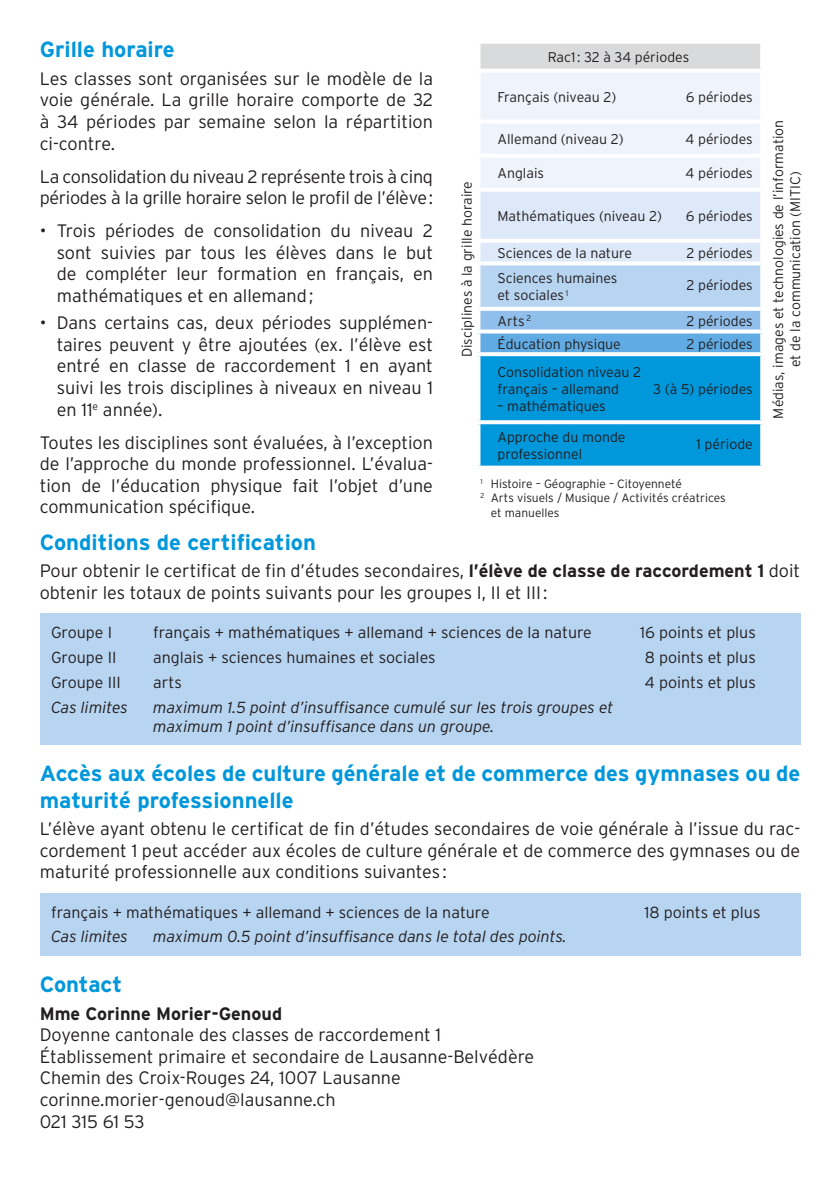
<style>
.page{position:relative;width:840px;height:1191px;background:#fff}
.page>*{position:absolute;margin:0;border:0;box-sizing:border-box;transform-origin:0 0}
._4-titre_2{font:700 22px/26.4px "Interstate";color:#0097db}
._1-texte_2mm_après{font:300 18px/21.6px "Interstate";color:#231f20;text-align:justify}
._1-texte_0mm_après{font:300 18px/21.6px "Interstate";color:#231f20;text-align:justify}
._1-texte_2mm_après-2{font:300 18px/21.6px "Interstate";letter-spacing:-.02em;color:#231f20}
._1-texte_0mm_après-2{font:700 18px "Interstate";color:#231f20}
._1-texte{font:300 16px "Interstate";color:#231f20}
._1-texte-2{font:italic 300 16px/19.2px "Interstate";color:#231f20}
._1-texte-3{font:300 14.2px "Interstate";color:#231f20}
.t1{font:300 14px/16.8px "Interstate";color:#231f20;text-align:center}
.t2{font:300 12px "Interstate";color:#231f20}
.s1{font-weight:700}
</style>
<div class="page">
<div style="left:40px;top:613px;width:759px;height:132px;background:#b7d4f1"></div>
<div style="left:40px;top:893px;width:759px;height:62px;background:#b7d4f1"></div>
<div style="left:478px;top:42px;width:283px;height:29px;background:#d9dadb"></div>
<svg style="left:480px;top:73px;width:279px;height:188px"></svg>
<div style="left:478px;top:263px;width:283px;height:46px;background:#b7d4f1"></div>
<div style="left:478px;top:309px;width:283px;height:22px;background:#8fbfea"></div>
<div style="left:478px;top:331px;width:283px;height:23px;background:#60abe3"></div>
<div style="left:480px;top:356px;width:279px;height:109px;background:#0097db"></div>
<hr style="left:476px;top:40px;width:287px;height:4px;background:#fff">
<hr style="left:476px;top:44px;width:4px;height:25px;background:#fff">
<svg style="left:759px;top:44px;width:2px;height:25px"></svg>
<hr style="left:476px;top:69px;width:287px;height:4px;background:#fff">
<hr style="left:476px;top:120px;width:287px;height:4px;background:#fff">
<hr style="left:476px;top:154px;width:287px;height:4px;background:#fff">
<hr style="left:476px;top:188px;width:287px;height:4px;background:#fff">
<svg style="left:759px;top:192px;width:2px;height:47px"></svg>
<hr style="left:476px;top:239px;width:287px;height:4px;background:#fff">
<svg style="left:759px;top:243px;width:1px;height:18px"></svg>
<svg style="left:478px;top:261px;width:283px;height:4px"></svg>
<svg style="left:478px;top:307px;width:284px;height:4px"></svg>
<hr style="left:476px;top:311px;width:4px;height:18px;background:#fff">
<svg style="left:760px;top:311px;width:1px;height:18px"></svg>
<svg style="left:478px;top:329px;width:284px;height:4px"></svg>
<hr style="left:476px;top:333px;width:4px;height:19px;background:#fff">
<svg style="left:759px;top:333px;width:3px;height:19px"></svg>
<svg style="left:478px;top:352px;width:284px;height:2px"></svg>
<svg style="left:759px;top:356px;width:3px;height:64px"></svg>
<svg style="left:478px;top:420px;width:285px;height:4px"></svg>
<svg style="left:759px;top:424px;width:4px;height:41px"></svg>
<svg style="left:478px;top:465px;width:285px;height:1px"></svg>
<hr style="left:476px;top:265px;width:4px;height:42px;background:#fff">
<svg style="left:759px;top:265px;width:3px;height:42px"></svg>
<p class="_4-titre_2" style="left:40px;top:36px;width:136px">Grille horaire</p>
<p class="_1-texte_2mm_après" style="left:40px;top:67px;width:394px">Les classes sont organisées sur le modèle de la voie générale. La grille horaire comporte de 32 à 34 périodes par semaine selon la répartition ci-contre.</p>
<p class="_1-texte_2mm_après-2" style="left:40px;top:165px;width:394px">La consolidation du niveau 2 représente trois à cinq périodes à la grille horaire selon le profil de l’élève:</p>
<p class="_1-texte_2mm_après" style="left:57px;top:220px;width:377px;text-indent:-17px">• Trois périodes de consolidation du niveau 2 sont suivies par tous les élèves dans le but de compléter leur formation en français, en mathématiques et en allemand;</p>
<p class="_1-texte_2mm_après" style="left:57px;top:312px;width:377px;text-indent:-17px">• Dans certains cas, deux périodes supplémen&shy;taires peuvent y être ajoutées (ex. l’élève est entré en classe de raccordement 1 en ayant suivi les trois disciplines à niveaux en niveau 1 en 11<sup>e</sup> année).</p>
<p class="_1-texte_0mm_après" style="left:40px;top:431px;width:394px">Toutes les disciplines sont évaluées, à l’exception de l’approche du monde professionnel. L’évalua&shy;tion de l’éducation physique fait l’objet d’une communication spécifique.</p>
<p class="_4-titre_2" style="left:40px;top:529px;width:277px">Conditions de certification</p>
<p class="_1-texte_2mm_après" style="left:40px;top:560px;width:761px">Pour obtenir le certificat de fin d’études secondaires, <span class="s1">l’élève de classe de raccordement 1</span> doit obtenir les totaux de points suivants pour les groupes I, II et III:</p>
<p class="_1-texte" style="left:51px;top:623px;width:62px">Groupe I</p>
<p class="_1-texte" style="left:153px;top:623px;width:440px">français + mathématiques + allemand + sciences de la nature</p>
<p class="_1-texte" style="left:639px;top:623px;width:117px">16 points et plus</p>
<p class="_1-texte" style="left:51px;top:648px;width:67px">Groupe II</p>
<p class="_1-texte" style="left:153px;top:648px;width:284px">anglais + sciences humaines et sociales</p>
<p class="_1-texte" style="left:644px;top:648px;width:112px">8 points et plus</p>
<p class="_1-texte" style="left:51px;top:673px;width:71px">Groupe III</p>
<p class="_1-texte" style="left:153px;top:673px;width:30px">arts</p>
<p class="_1-texte" style="left:644px;top:673px;width:112px">4 points et plus</p>
<p class="_1-texte-2" style="left:51px;top:697px;width:78px">Cas limites</p>
<p class="_1-texte-2" style="left:153px;top:697px;width:461px">maximum 1.5 point d’insuffisance cumulé sur les trois groupes et maximum 1 point d’insuffisance dans un groupe.</p>
<p class="_4-titre_2" style="left:40px;top:760px;width:761px">Accès aux écoles de culture générale et de commerce des gymnases ou de maturité professionnelle</p>
<p class="_1-texte_2mm_après" style="left:40px;top:818px;width:761px">L’élève ayant obtenu le certificat de fin d’études secondaires de voie générale à l’issue du rac&shy;cordement 1 peut accéder aux écoles de culture générale et de commerce des gymnases ou de maturité professionnelle aux conditions suivantes :</p>
<p class="_1-texte" style="left:51px;top:903px;width:440px">français + mathématiques + allemand + sciences de la nature</p>
<p class="_1-texte" style="left:644px;top:903px;width:117px">18 points et plus</p>
<p class="_1-texte-2" style="left:51px;top:927px;width:78px">Cas limites</p>
<p class="_1-texte-2" style="left:153px;top:927px;width:415px">maximum 0.5 point d’insuffisance dans le total des points.</p>
<p class="_4-titre_2" style="left:40px;top:971px;width:84px">Contact</p>
<p class="_1-texte_0mm_après-2" style="left:40px;top:1003px;width:244px">Mme Corinne Morier-Genoud</p>
<p class="_1-texte_0mm_après" style="left:40px;top:1023px;width:402px">Doyenne cantonale des classes de raccordement 1</p>
<p class="_1-texte_0mm_après" style="left:40px;top:1045px;width:496px">Établissement primaire et secondaire de Lausanne-Belvédère</p>
<p class="_1-texte_0mm_après" style="left:40px;top:1067px;width:362px">Chemin des Croix-Rouges 24, 1007 Lausanne</p>
<p class="_1-texte_0mm_après" style="left:40px;top:1088px;width:297px">corinne.morier-genoud@lausanne.ch</p>
<p class="_1-texte_0mm_après" style="left:40px;top:1110px;width:106px">021 315 61 53</p>
<p class="t1" style="left:547px;top:48px;width:143px">Rac1: 32 à 34 périodes</p>
<p class="_1-texte-3" style="left:497px;top:89px;width:120px">Français (niveau 2)</p>
<p class="_1-texte-3" style="left:685px;top:89px;width:69px">6 périodes</p>
<p class="t1" style="left:769px;top:418px;width:300px;rotate:-90deg">Médias, images et technologies de l’information et de la communication (MITIC)</p>
<p class="_1-texte-3" style="left:497px;top:131px;width:128px">Allemand (niveau 2)</p>
<p class="_1-texte-3" style="left:685px;top:131px;width:69px">4 périodes</p>
<p class="_1-texte-3" style="left:497px;top:165px;width:48px">Anglais</p>
<p class="_1-texte-3" style="left:685px;top:165px;width:69px">4 périodes</p>
<p class="_1-texte-3" style="left:497px;top:208px;width:166px">Mathématiques (niveau 2)</p>
<p class="_1-texte-3" style="left:685px;top:208px;width:69px">6 périodes</p>
<p class="_1-texte-3" style="left:497px;top:245px;width:136px">Sciences de la nature</p>
<p class="_1-texte-3" style="left:686px;top:245px;width:68px">2 périodes</p>
<p class="_1-texte-3" style="left:497px;top:270px;width:121px">Sciences humaines</p>
<p class="_1-texte-3" style="left:497px;top:287px;width:72px">et sociales <sup>1</sup></p>
<p class="t1" style="left:458px;top:357px;width:178px;rotate:-90deg">Disciplines à la grille horaire</p>
<p class="_1-texte-3" style="left:686px;top:277px;width:68px">2 périodes</p>
<p class="_1-texte-3" style="left:497px;top:313px;width:35px">Arts <sup>2</sup></p>
<p class="_1-texte-3" style="left:686px;top:313px;width:68px">2 périodes</p>
<p class="_1-texte-3" style="left:497px;top:335px;width:125px">Éducation physique</p>
<p class="_1-texte-3" style="left:686px;top:335px;width:68px">2 périodes</p>
<p class="_1-texte-3" style="left:497px;top:364px;width:145px">Consolidation niveau 2</p>
<p class="_1-texte-3" style="left:497px;top:381px;width:123px">français – allemand</p>
<p class="_1-texte-3" style="left:652px;top:381px;width:101px">3 (à 5) périodes</p>
<p class="_1-texte-3" style="left:497px;top:398px;width:110px">– mathématiques</p>
<p class="_1-texte-3" style="left:497px;top:429px;width:129px">Approche du monde</p>
<p class="_1-texte-3" style="left:497px;top:446px;width:86px">professionnel</p>
<p class="_1-texte-3" style="left:696px;top:436px;width:58px">1 période</p>
<p class="t2" style="left:480px;top:477px;width:203px"><sup>1</sup> Histoire – Géographie – Citoyenneté</p>
<p class="t2" style="left:480px;top:491px;width:247px"><sup>2</sup> Arts visuels / Musique / Activités créatrices</p>
<p class="t2" style="left:490px;top:506px;width:70px">et manuelles</p>
</div>
